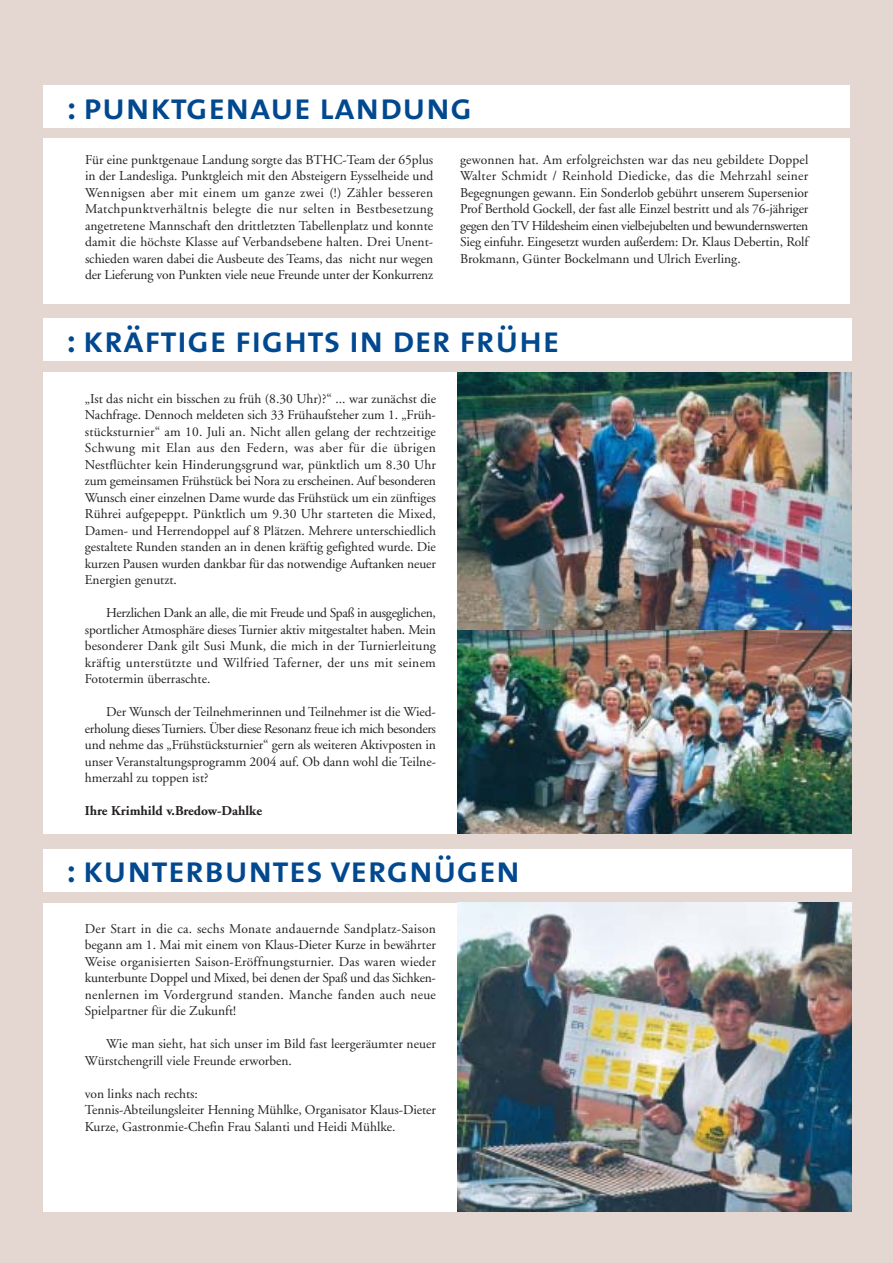
<style>
.page{position:relative;width:893px;height:1263px;background:#fff}
.page>*{position:absolute;margin:0;border:0;box-sizing:border-box;transform-origin:0 0}
.t1{font:37.5px "The Mix Semi Bold Caps";color:#00488f}
.t2{font:13.5px/16.5px "Adobe Garamond";color:#231f1f;text-align:justify}
.t3{font:700 13.5px "Adobe Garamond";color:#231f1f}
</style>
<div class="page">
<div style="left:0;top:0;width:892px;height:1263px;background:#e4d7d2"></div>
<div style="left:44px;top:86px;width:806px;height:42px;background:#fff"></div>
<div style="left:44px;top:139px;width:806px;height:165px;background:#fff"></div>
<div style="left:44px;top:319px;width:807px;height:42px;background:#fff"></div>
<div style="left:44px;top:373px;width:807px;height:461px;background:#fff"></div>
<img style="left:457px;top:629px;width:394px;height:205px">
<img style="left:457px;top:373px;width:394px;height:256px">
<div style="left:44px;top:849px;width:807px;height:42px;background:#fff"></div>
<div style="left:44px;top:903px;width:807px;height:309px;background:#fff"></div>
<img style="left:457px;top:903px;width:394px;height:309px">
<h1 class="t1" style="left:67px;top:84px;width:407px">: punktgenaue landung</h1>
<p class="t2" style="left:85px;top:153px;width:350px">Für eine punktgenaue Landung sorgte das BTHC-Team der 65plus in der Landesliga. Punktgleich mit den Absteigern Eysselheide und Wennigsen aber mit einem um ganze zwei (!) Zähler besseren Matchpunktverhältnis belegte die nur selten in Bestbesetzung angetretene Mannschaft den drittletzten Tabellenplatz und konnte damit die höchste Klasse auf Verbandsebene halten. Drei Unent&shy;schieden waren dabei die Ausbeute des Teams, das nicht nur wegen der Lieferung von Punkten viele neue Freunde unter der Konkurrenz</p>
<p class="t2" style="left:460px;top:153px;width:350px">gewonnen hat. Am erfolgreichsten war das neu gebildete Doppel Walter Schmidt / Reinhold Diedicke, das die Mehrzahl seiner Begegnungen gewann. Ein Sonderlob gebührt unserem Supersenior Prof Berthold Gockell, der fast alle Einzel bestritt und als 76-jähriger gegen den TV Hildesheim einen vielbejubelten und bewundernswerten Sieg einfuhr. Eingesetzt wurden außerdem: Dr. Klaus Debertin, Rolf Brokmann, Günter Bockelmann und Ulrich Everling.</p>
<h1 class="t1" style="left:67px;top:317px;width:494px">: kräftige fights in der frühe</h1>
<p class="t2" style="left:85px;top:391px;width:353px">„Ist das nicht ein bisschen zu früh (8.30 Uhr)?“ ... war zunächst die Nachfrage. Dennoch meldeten sich 33 Frühaufsteher zum 1. „Früh&shy;stücksturnier“ am 10. Juli an. Nicht allen gelang der rechtzeitige Schwung mit Elan aus den Federn, was aber für die übrigen Nestflüchter kein Hinderungsgrund war, pünktlich um 8.30 Uhr zum gemeinsamen Frühstück bei Nora zu erscheinen. Auf besonderen Wunsch einer einzelnen Dame wurde das Frühstück um ein zünftiges Rührei aufgepeppt. Pünktlich um 9.30 Uhr starteten die Mixed, Damen- und Herrendoppel auf 8 Plätzen. Mehrere unterschiedlich gestaltete Runden standen an in denen kräftig gefighted wurde. Die kurzen Pausen wurden dankbar für das notwendige Auftanken neuer Energien genutzt.</p>
<p class="t2" style="left:85px;top:606px;width:352px;text-indent:21px">Herzlichen Dank an alle, die mit Freude und Spaß in ausgeglichen, sportlicher Atmosphäre dieses Turnier aktiv mitgestaltet haben. Mein besonderer Dank gilt Susi Munk, die mich in der Turnierleitung kräftig unterstützte und Wilfried Taferner, der uns mit seinem Fototermin überraschte.</p>
<p class="t2" style="left:85px;top:705px;width:352px;text-indent:21px">Der Wunsch der Teilnehmerinnen und Teilnehmer ist die Wied&shy;erholung dieses Turniers. Über diese Resonanz freue ich mich besonders und nehme das „Frühstücksturnier“ gern als weiteren Aktivposten in unser Veranstaltungsprogramm 2004 auf. Ob dann wohl die Teilne&shy;hmerzahl zu toppen ist?</p>
<p class="t3" style="left:85px;top:805px;width:179px">Ihre Krimhild v.Bredow-Dahlke</p>
<h1 class="t1" style="left:67px;top:847px;width:455px">: kunterbuntes vergnügen</h1>
<p class="t2" style="left:85px;top:921px;width:352px">Der Start in die ca. sechs Monate andauernde Sandplatz-Saison begann am 1. Mai mit einem von Klaus-Dieter Kurze in bewährter Weise organisierten Saison-Eröffnungsturnier. Das waren wieder kunterbunte Doppel und Mixed, bei denen der Spaß und das Sichken&shy;nenlernen im Vordergrund standen. Manche fanden auch neue Spielpartner für die Zukunft!</p>
<p class="t2" style="left:85px;top:1037px;width:352px;text-indent:21px">Wie man sieht, hat sich unser im Bild fast leergeräumter neuer<br>Würstchengrill viele Freunde erworben.</p>
<p class="t2" style="left:85px;top:1086px;width:352px;text-align:left">von links nach rechts:<br>Tennis-Abteilungsleiter Henning Mühlke, Organisator Klaus-Dieter<br>Kurze, Gastronmie-Chefin Frau Salanti und Heidi Mühlke.</p>
</div>
